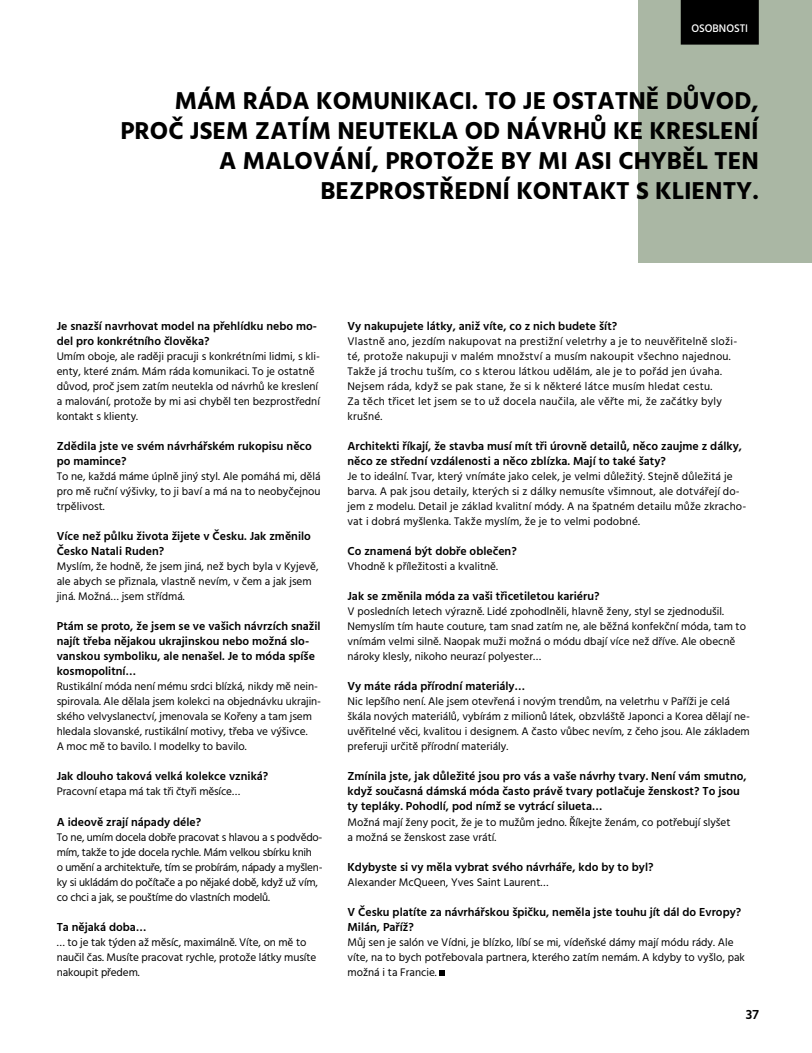
<style>
.page{position:relative;width:812px;height:1053px;background:#fff}
.page>*{position:absolute;margin:0;border:0;box-sizing:border-box;transform-origin:0 0}
.t1{font:700 25px/30px "Hind";color:#000;text-align:right}
.t2{font:600 13.75px "Hind";color:#000}
.t3{font:600 11.88px/15px "Hind";color:#000}
.t4{font:11.25px/15px "Hind";color:#000}
.t5{font:11.25px/15px "Hind";letter-spacing:.02em;color:#000}
.t6{font:11.25px/15px "Hind";letter-spacing:-.02em;color:#000}
.t7{font:500 11.25px "Hind";color:#fff}
</style>
<div class="page">
<div style="left:638px;top:0;width:173px;height:262px;background:#aab7a4"></div>
<svg style="left:439px;top:970px;width:6px;height:5px"></svg>
<div style="left:680px;top:0;width:78px;height:45px;background:#000"></div>
<p class="t7" style="left:691px;top:21px;width:58px">OSOBNOSTI</p>
<h1 class="t1" style="left:120px;top:85px;width:639px">MÁM RÁDA KOMUNIKACI. TO JE OSTATNĚ DŮVOD, PROČ JSEM ZATÍM NEUTEKLA OD NÁVRHŮ KE KRESLENÍ A MALOVÁNÍ, PROTOŽE BY MI ASI CHYBĚL TEN BEZPROSTŘEDNÍ KONTAKT S KLIENTY.</h1>
<p class="t3" style="left:57px;top:319px;width:262px">Je snazší navrhovat model na přehlídku nebo mo&shy;del pro konkrétního člověka?</p>
<p class="t4" style="left:57px;top:349px;width:265px">Umím oboje, ale raději pracuji s konkrétními lidmi, s kli&shy;enty, které znám. Mám ráda komunikaci. To je ostatně důvod, proč jsem zatím neutekla od návrhů ke kreslení a malování, protože by mi asi chyběl ten bezprostřední kontakt s klienty.</p>
<p class="t3" style="left:57px;top:439px;width:257px">Zdědila jste ve svém návrhářském rukopisu něco po mamince?</p>
<p class="t4" style="left:57px;top:469px;width:265px;text-align:justify">To ne, každá máme úplně jiný styl. Ale pomáhá mi, dělá pro mě ruční výšivky, to ji baví a má na to neobyčejnou trpělivost.</p>
<p class="t3" style="left:57px;top:529px;width:255px">Více než půlku života žijete v Česku. Jak změnilo<br>Česko Natali Ruden?</p>
<p class="t4" style="left:57px;top:559px;width:263px">Myslím, že hodně, že jsem jiná, než bych byla v Kyjevě, ale abych se přiznala, vlastně nevím, v čem a jak jsem jiná. Možná… jsem střídmá.</p>
<p class="t3" style="left:57px;top:619px;width:265px">Ptám se proto, že jsem se ve vašich návrzích snažil najít třeba nějakou ukrajinskou nebo možná slo&shy;vanskou symboliku, ale nenašel. Je to móda spíše kosmopolitní…</p>
<p class="t4" style="left:57px;top:679px;width:266px">Rustikální móda není mému srdci blízká, nikdy mě nein&shy;spirovala. Ale dělala jsem kolekci na objednávku ukrajin&shy;ského velvyslanectví, jmenovala se Kořeny a tam jsem hledala slovanské, rustikální motivy, třeba ve výšivce.<br>A moc mě to bavilo. I modelky to bavilo.</p>
<p class="t3" style="left:57px;top:769px;width:213px">Jak dlouho taková velká kolekce vzniká?</p>
<p class="t4" style="left:57px;top:784px;width:185px">Pracovní etapa má tak tři čtyři měsíce…</p>
<p class="t3" style="left:57px;top:814px;width:146px">A ideově zrají nápady déle?</p>
<p class="t6" style="left:57px;top:829px;width:267px">To ne, umím docela dobře pracovat s hlavou a s podvědo&shy;mím, takže to jde docela rychle. Mám velkou sbírku knih<br>o umění a architektuře, tím se probírám, nápady a myšlen&shy;ky si ukládám do počítače a po nějaké době, když už vím, co chci a jak, se pouštíme do vlastních modelů.</p>
<p class="t3" style="left:57px;top:919px;width:91px">Ta nějaká doba…</p>
<p class="t4" style="left:57px;top:934px;width:261px">… to je tak týden až měsíc, maximálně. Víte, on mě to naučil čas. Musíte pracovat rychle, protože látky musíte nakoupit předem.</p>
<p class="t3" style="left:347px;top:319px;width:271px">Vy nakupujete látky, aniž víte, co z nich budete šít?</p>
<p class="t5" style="left:347px;top:334px;width:391px">Vlastně ano, jezdím nakupovat na prestižní veletrhy a je to neuvěřitelně složi&shy;té, protože nakupuji v malém množství a musím nakoupit všechno najednou.<br>Takže já trochu tuším, co s kterou látkou udělám, ale je to pořád jen úvaha.<br>Nejsem ráda, když se pak stane, že si k některé látce musím hledat cestu.<br>Za těch třicet let jsem se to už docela naučila, ale věřte mi, že začátky byly krušné.</p>
<p class="t3" style="left:347px;top:439px;width:396px">Architekti říkají, že stavba musí mít tři úrovně detailů, něco zaujme z dálky, něco ze střední vzdálenosti a něco zblízka. Mají to také šaty?</p>
<p class="t4" style="left:347px;top:469px;width:400px">Je to ideální. Tvar, který vnímáte jako celek, je velmi důležitý. Stejně důležitá je barva. A pak jsou detaily, kterých si z dálky nemusíte všimnout, ale dotvářejí do&shy;jem z modelu. Detail je základ kvalitní módy. A na špatném detailu může zkracho&shy;vat i dobrá myšlenka. Takže myslím, že je to velmi podobné.</p>
<p class="t3" style="left:347px;top:544px;width:171px">Co znamená být dobře oblečen?</p>
<p class="t4" style="left:347px;top:559px;width:152px">Vhodně k příležitosti a kvalitně.</p>
<p class="t3" style="left:347px;top:589px;width:253px">Jak se změnila móda za vaši třicetiletou kariéru?</p>
<p class="t4" style="left:347px;top:604px;width:400px">V posledních letech výrazně. Lidé zpohodlněli, hlavně ženy, styl se zjednodušil.<br>Nemyslím tím haute couture, tam snad zatím ne, ale běžná konfekční móda, tam to vnímám velmi silně. Naopak muži možná o módu dbají více než dříve. Ale obecně nároky klesly, nikoho neurazí polyester…</p>
<p class="t3" style="left:347px;top:679px;width:179px">Vy máte ráda přírodní materiály…</p>
<p class="t4" style="left:347px;top:694px;width:404px">Nic lepšího není. Ale jsem otevřená i novým trendům, na veletrhu v Paříži je celá škála nových materiálů, vybírám z milionů látek, obzvláště Japonci a Korea dělají ne&shy;uvěřitelné věci, kvalitou i designem. A často vůbec nevím, z čeho jsou. Ale základem preferuji určitě přírodní materiály.</p>
<p class="t3" style="left:347px;top:769px;width:400px">Zmínila jste, jak důležité jsou pro vás a vaše návrhy tvary. Není vám smutno, když současná dámská móda často právě tvary potlačuje ženskost? To jsou ty tepláky. Pohodlí, pod nímž se vytrácí silueta…</p>
<p class="t4" style="left:347px;top:814px;width:384px">Možná mají ženy pocit, že je to mužům jedno. Říkejte ženám, co potřebují slyšet a možná se ženskost zase vrátí.</p>
<p class="t3" style="left:347px;top:859px;width:307px">Kdybyste si vy měla vybrat svého návrháře, kdo by to byl?</p>
<p class="t4" style="left:347px;top:874px;width:202px">Alexander McQueen, Yves Saint Laurent…</p>
<p class="t3" style="left:347px;top:904px;width:395px">V Česku platíte za návrhářskou špičku, neměla jste touhu jít dál do Evropy?<br>Milán, Paříž?</p>
<p class="t4" style="left:347px;top:934px;width:399px">Můj sen je salón ve Vídni, je blízko, líbí se mi, vídeňské dámy mají módu rády. Ale víte, na to bych potřebovala partnera, kterého zatím nemám. A kdyby to vyšlo, pak možná i ta Francie.</p>
<p class="t2" style="left:745px;top:1004px;width:14px">37</p>
</div>
